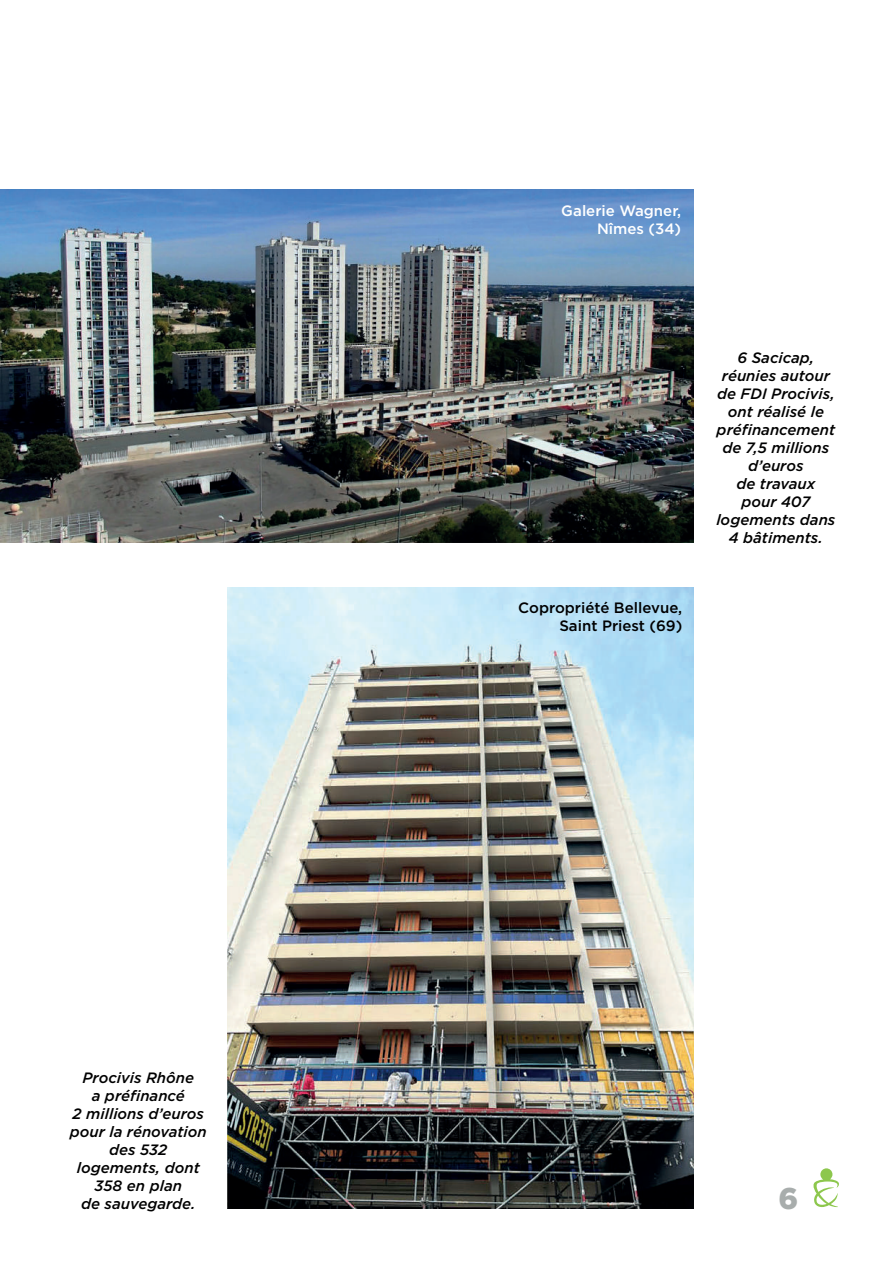
<style>
.page{position:relative;width:893px;height:1263px;background:#fff}
.page>*{position:absolute;margin:0;border:0;box-sizing:border-box;transform-origin:0 0}
.t1{font:900 30px "Gotham";color:#a8adac}
.t2{font:italic 500 15px/18px "Gotham";color:#000001;text-align:center}
.t3{font:500 15px/18px "Gotham";color:#000001;text-align:right}
.t4{font:500 15px/18px "Gotham";color:#fff;text-align:right}
</style>
<div class="page">
<svg style="left:813px;top:1168px;width:26px;height:39px"></svg>
<img style="left:0;top:189px;width:693px;height:353px">
<img style="left:228px;top:587px;width:465px;height:622px">
<p class="t2" style="left:70px;top:1069px;width:139px">Procivis Rhône<br>a préfinancé<br>2 millions d’euros pour la rénovation des 532 logements, dont<br>358 en plan<br>de sauvegarde.</p>
<p class="t4" style="left:561px;top:201px;width:121px">Galerie Wagner,<br>Nîmes (34)</p>
<p class="t3" style="left:518px;top:598px;width:166px">Copropriété Bellevue,<br>Saint Priest (69)</p>
<p class="t2" style="left:716px;top:349px;width:121px">6 Sacicap, réunies autour de FDI Procivis, ont réalisé le préfinancement de 7,5 millions d’euros<br>de travaux<br>pour 407 logements dans<br>4 bâtiments.</p>
<h1 class="t1" style="left:779px;top:1185px;width:21px">6</h1>
</div>
